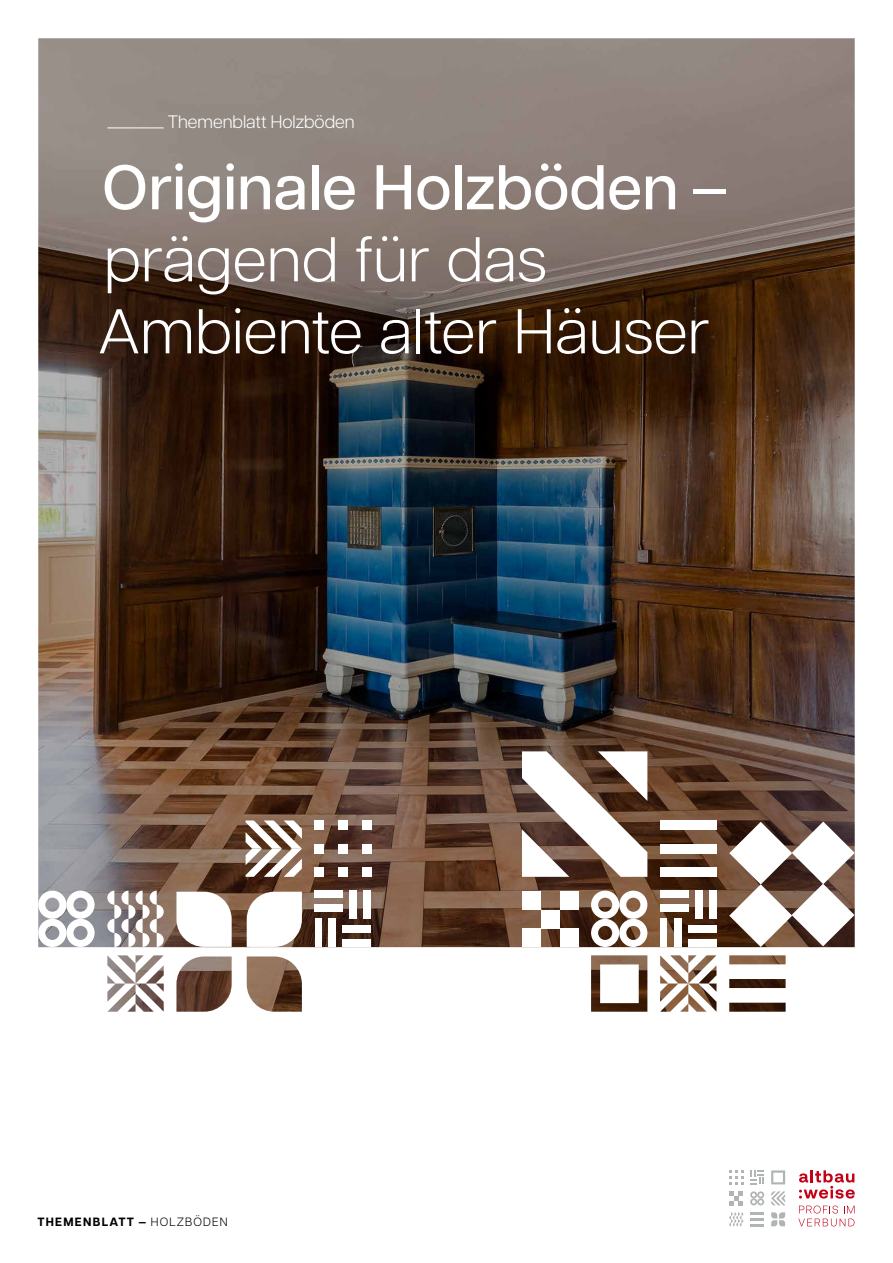
<style>
.page{position:relative;width:893px;height:1263px;background:#fff}
.page>*{position:absolute;margin:0;border:0;box-sizing:border-box;transform-origin:0 0}
.t1{font:300 63px/72px "Articulat CF";letter-spacing:.005em;color:#fff}
.t2{font:500 63px "Articulat CF";letter-spacing:.005em;color:#fff}
.t3{font:300 18px "Articulat CF";color:#fff}
.t4{font:700 12px "Articulat CF";letter-spacing:.11em;color:#000}
.s1{font-weight:300}
</style>
<div class="page">
<img style="left:38px;top:38px;width:817px;height:974px">
<svg style="left:750px;top:1170px;width:14px;height:14px"></svg>
<svg style="left:729px;top:1191px;width:14px;height:14px"></svg>
<svg style="left:771px;top:1170px;width:14px;height:14px"></svg>
<svg style="left:750px;top:1212px;width:14px;height:14px"></svg>
<svg style="left:771px;top:1191px;width:14px;height:14px"></svg>
<svg style="left:729px;top:1170px;width:14px;height:14px"></svg>
<svg style="left:729px;top:1212px;width:14px;height:14px"></svg>
<svg style="left:771px;top:1212px;width:14px;height:14px"></svg>
<svg style="left:750px;top:1191px;width:14px;height:14px"></svg>
<svg style="left:799px;top:1170px;width:56px;height:28px"></svg>
<svg style="left:798px;top:1205px;width:56px;height:21px"></svg>
<hr style="left:107px;top:128px;width:57px;height:1px;background:#fff">
<div style="left:362px;top:820px;width:9px;height:9px;background:#fff"></div>
<div style="left:338px;top:820px;width:9px;height:9px;background:#fff"></div>
<div style="left:315px;top:820px;width:9px;height:9px;background:#fff"></div>
<div style="left:362px;top:844px;width:9px;height:9px;background:#fff"></div>
<div style="left:338px;top:844px;width:9px;height:9px;background:#fff"></div>
<div style="left:315px;top:844px;width:9px;height:9px;background:#fff"></div>
<div style="left:362px;top:868px;width:9px;height:9px;background:#fff"></div>
<div style="left:338px;top:868px;width:9px;height:9px;background:#fff"></div>
<div style="left:315px;top:868px;width:9px;height:9px;background:#fff"></div>
<div style="left:541px;top:909px;width:19px;height:19px;background:#fff"></div>
<div style="left:560px;top:891px;width:18px;height:18px;background:#fff"></div>
<div style="left:522px;top:891px;width:19px;height:18px;background:#fff"></div>
<div style="left:560px;top:928px;width:18px;height:19px;background:#fff"></div>
<div style="left:522px;top:928px;width:19px;height:19px;background:#fff"></div>
<div style="left:350px;top:891px;width:7px;height:28px;background:#fff"></div>
<div style="left:364px;top:891px;width:7px;height:28px;background:#fff"></div>
<div style="left:315px;top:919px;width:7px;height:28px;background:#fff"></div>
<div style="left:329px;top:919px;width:7px;height:28px;background:#fff"></div>
<div style="left:343px;top:926px;width:28px;height:7px;background:#fff"></div>
<div style="left:343px;top:940px;width:28px;height:7px;background:#fff"></div>
<div style="left:315px;top:891px;width:28px;height:7px;background:#fff"></div>
<div style="left:315px;top:905px;width:28px;height:7px;background:#fff"></div>
<div style="left:695px;top:891px;width:7px;height:28px;background:#fff"></div>
<div style="left:709px;top:891px;width:7px;height:28px;background:#fff"></div>
<div style="left:660px;top:919px;width:7px;height:28px;background:#fff"></div>
<div style="left:674px;top:919px;width:7px;height:28px;background:#fff"></div>
<div style="left:688px;top:926px;width:28px;height:7px;background:#fff"></div>
<div style="left:688px;top:940px;width:28px;height:7px;background:#fff"></div>
<div style="left:660px;top:891px;width:28px;height:7px;background:#fff"></div>
<div style="left:660px;top:905px;width:28px;height:7px;background:#fff"></div>
<svg style="left:246px;top:820px;width:56px;height:57px"></svg>
<svg style="left:107px;top:891px;width:57px;height:56px"></svg>
<div style="left:660px;top:868px;width:56px;height:9px;background:#fff"></div>
<div style="left:660px;top:844px;width:56px;height:9px;background:#fff"></div>
<div style="left:660px;top:820px;width:56px;height:9px;background:#fff"></div>
<svg style="left:522px;top:751px;width:125px;height:126px"></svg>
<svg style="left:247px;top:892px;width:55px;height:55px"></svg>
<svg style="left:176px;top:892px;width:56px;height:55px"></svg>
<svg style="left:38px;top:891px;width:57px;height:56px"></svg>
<svg style="left:591px;top:891px;width:56px;height:56px"></svg>
<svg style="left:729px;top:821px;width:126px;height:126px"></svg>
<p class="t3" style="left:168px;top:109px;width:188px">Themenblatt Holzböden</p>
<p class="t2" style="left:102px;top:142px;width:628px">Originale Holzböden –</p>
<p class="t1" style="left:98px;top:219px;width:613px">prägend für das<br>Ambiente alter Häuser</p>
<p class="t4" style="left:37px;top:1213px;width:192px">THEMENBLATT — <span class="s1">HOLZBÖDEN</span></p>
</div>
